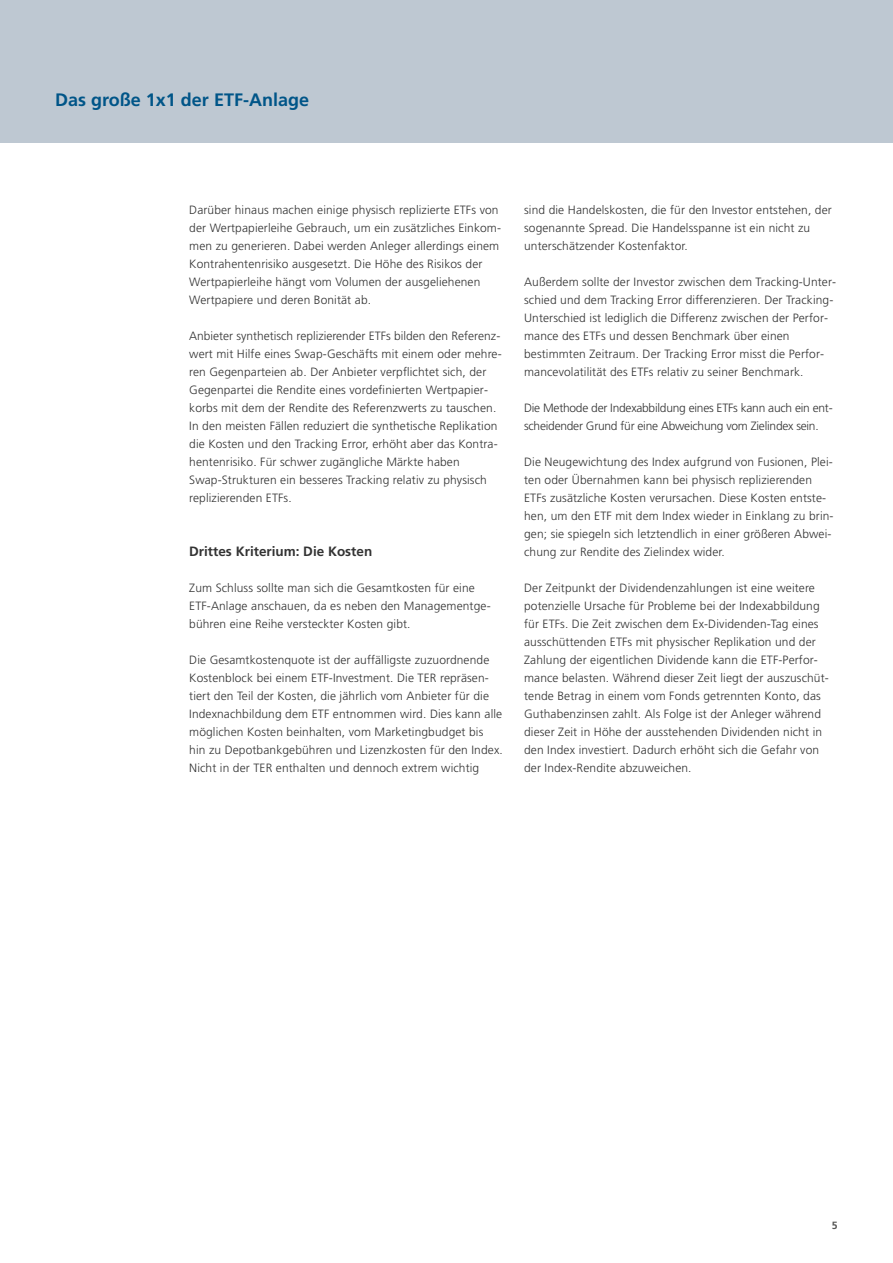
<style>
.page{position:relative;width:893px;height:1263px;background:#fff}
.page>*{position:absolute;margin:0;border:0;box-sizing:border-box;transform-origin:0 0}
.t1{font:700 18px "Deka Frutiger OTPS";color:#058}
.t2{font:700 13.5px "Deka Frutiger OTPS";color:#333}
.t3{font:300 12px/18px "Deka Frutiger OTPS";letter-spacing:.01em;color:#333}
.t4{font:300 12px/18px "Deka Frutiger OTPS";letter-spacing:-.02em;color:#333}
.t5{font:700 10.5px "Deka Frutiger OTPS";color:#575756}
</style>
<div class="page">
<div style="left:0;top:0;width:893px;height:142px;background:#bec8d2"></div>
<h1 class="t1" style="left:55px;top:89px;width:255px">Das große 1x1 der ETF-Anlage</h1>
<p class="t3" style="left:189px;top:201px;width:313px">Darüber hinaus machen einige physisch replizierte ETFs von der Wertpapierleihe Gebrauch, um ein zusätzliches Einkom&shy;men zu generieren. Dabei werden Anleger allerdings einem Kontrahentenrisiko ausgesetzt. Die Höhe des Risikos der Wertpapierleihe hängt vom Volumen der ausgeliehenen Wertpapiere und deren Bonität ab.</p>
<p class="t3" style="left:189px;top:327px;width:314px">Anbieter synthetisch replizierender ETFs bilden den Referenz&shy;wert mit Hilfe eines Swap-Geschäfts mit einem oder mehre&shy;ren Gegenparteien ab. Der Anbieter verpflichtet sich, der Gegenpartei die Rendite eines vordefinierten Wertpapier&shy;korbs mit dem der Rendite des Referenzwerts zu tauschen.<br>In den meisten Fällen reduziert die synthetische Replikation die Kosten und den Tracking Error, erhöht aber das Kontra&shy;hentenrisiko. Für schwer zugängliche Märkte haben Swap-Strukturen ein besseres Tracking relativ zu physisch replizierenden ETFs.</p>
<p class="t2" style="left:189px;top:543px;width:185px">Drittes Kriterium: Die Kosten</p>
<p class="t3" style="left:189px;top:579px;width:303px">Zum Schluss sollte man sich die Gesamtkosten für eine<br>ETF-Anlage anschauen, da es neben den Managementge&shy;bühren eine Reihe versteckter Kosten gibt.</p>
<p class="t3" style="left:189px;top:651px;width:315px">Die Gesamtkostenquote ist der auffälligste zuzuordnende Kostenblock bei einem ETF-Investment. Die TER repräsen&shy;tiert den Teil der Kosten, die jährlich vom Anbieter für die Indexnachbildung dem ETF entnommen wird. Dies kann alle möglichen Kosten beinhalten, vom Marketingbudget bis<br>hin zu Depotbankgebühren und Lizenzkosten für den Index.<br>Nicht in der TER enthalten und dennoch extrem wichtig</p>
<p class="t3" style="left:524px;top:201px;width:309px">sind die Handelskosten, die für den Investor entstehen, der sogenannte Spread. Die Handelsspanne ist ein nicht zu unterschätzender Kostenfaktor.</p>
<p class="t3" style="left:524px;top:273px;width:314px">Außerdem sollte der Investor zwischen dem Tracking-Unter&shy;schied und dem Tracking Error differenzieren. Der Tracking-Unterschied ist lediglich die Differenz zwischen der Perfor&shy;mance des ETFs und dessen Benchmark über einen bestimmten Zeitraum. Der Tracking Error misst die Perfor&shy;mancevolatilität des ETFs relativ zu seiner Benchmark.</p>
<p class="t4" style="left:524px;top:399px;width:310px">Die Methode der Indexabbildung eines ETFs kann auch ein ent&shy;scheidender Grund für eine Abweichung vom Zielindex sein.</p>
<p class="t3" style="left:524px;top:453px;width:311px">Die Neugewichtung des Index aufgrund von Fusionen, Plei&shy;ten oder Übernahmen kann bei physisch replizierenden ETFs zusätzliche Kosten verursachen. Diese Kosten entste&shy;hen, um den ETF mit dem Index wieder in Einklang zu brin&shy;gen; sie spiegeln sich letztendlich in einer größeren Abwei&shy;chung zur Rendite des Zielindex wider.</p>
<p class="t3" style="left:524px;top:579px;width:306px">Der Zeitpunkt der Dividendenzahlungen ist eine weitere potenzielle Ursache für Probleme bei der Indexabbildung für ETFs. Die Zeit zwischen dem Ex-Dividenden-Tag eines ausschüttenden ETFs mit physischer Replikation und der Zahlung der eigentlichen Dividende kann die ETF-Perfor&shy;mance belasten. Während dieser Zeit liegt der auszuschüt&shy;tende Betrag in einem vom Fonds getrennten Konto, das Guthabenzinsen zahlt. Als Folge ist der Anleger während dieser Zeit in Höhe der ausstehenden Dividenden nicht in den Index investiert. Dadurch erhöht sich die Gefahr von der Index-Rendite abzuweichen.</p>
<p class="t5" style="left:832px;top:1219px;width:7px">5</p>
</div>
